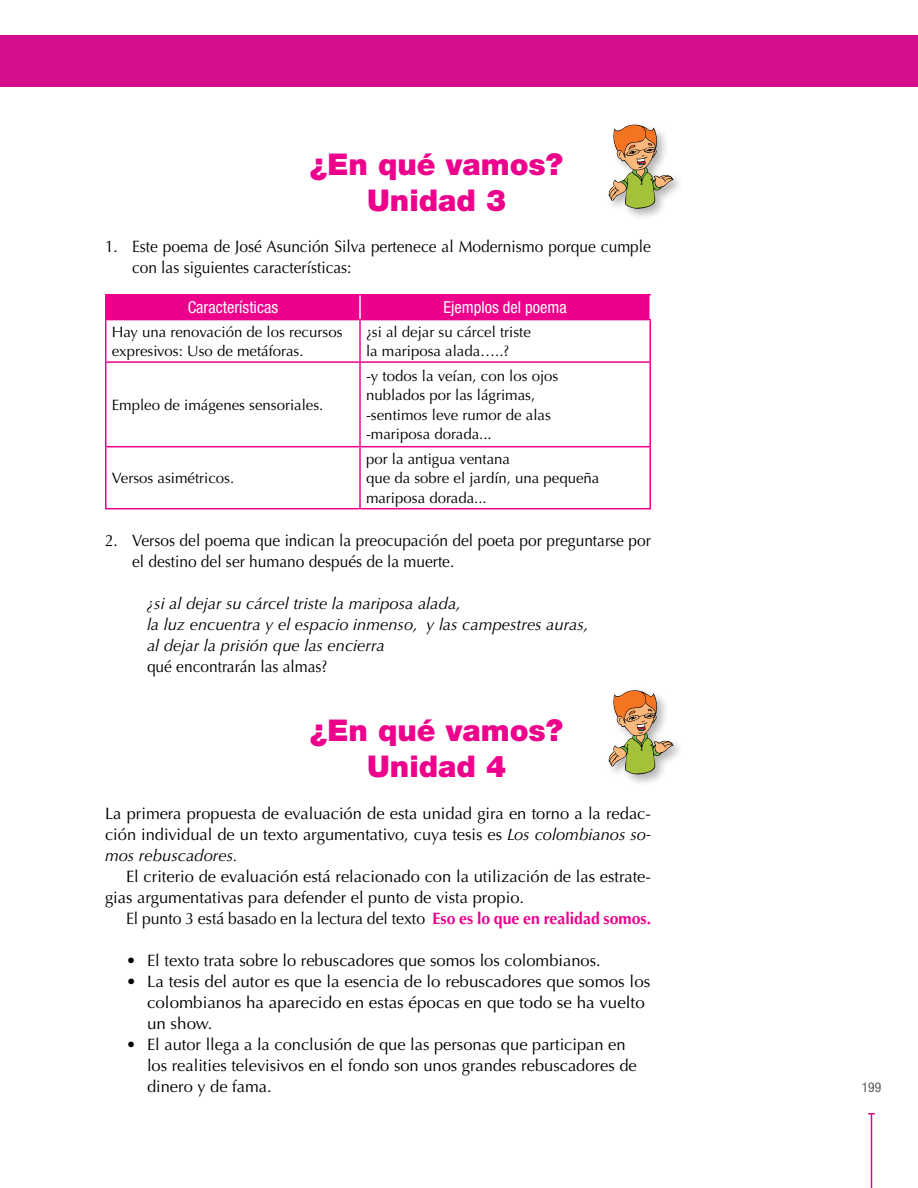
<style>
.page{position:relative;width:918px;height:1188px;background:#fff}
.page>*{position:absolute;margin:0;border:0;box-sizing:border-box;transform-origin:0 0}
.t1{font:900 30px/36px "Helvetica Neue LT Std";color:#ec008c;text-align:center}
.t2{font:16.5px/21px "Optima LT Std";color:#000}
.t3{font:16.5px/21px "Optima LT Std";color:#000;scale:.94 1}
.t4{font:italic 16.5px/21px "Optima LT Std";color:#000}
.t5{font:16.5px "Optima LT Std";color:#000;scale:.96 1}
.t6{font:condensed 16.5px "Helvetica Neue LT Std";color:#fff}
.t7{font:15px/19.5px "Optima LT Std";color:#000}
.t8{font:condensed 13.5px "Helvetica Neue LT Std";color:#58595b}
.s1{font-style:italic}
.s2{font-weight:700;color:#ec008c}
</style>
<div class="page">
<hr style="left:871px;top:1114px;width:1px;height:74px;background:#d40e8c">
<div style="left:0;top:35px;width:918px;height:51px;background:#d40e8c"></div>
<div style="left:605px;top:121px;width:80px;height:100px;background:#000;opacity:.3"></div>
<svg style="left:608px;top:124px;width:66px;height:85px"></svg>
<div style="left:605px;top:687px;width:80px;height:100px;background:#000;opacity:.3"></div>
<svg style="left:608px;top:690px;width:66px;height:85px"></svg>
<svg style="left:106px;top:320px;width:544px;height:188px"></svg>
<hr style="left:105px;top:294px;width:255px;height:2px;background:#ec008c">
<hr style="left:360px;top:294px;width:291px;height:2px;background:#ec008c">
<hr style="left:105px;top:320px;width:1px;height:41px;background:#ec008c">
<hr style="left:359px;top:320px;width:2px;height:41px;background:#ec008c">
<hr style="left:650px;top:320px;width:1px;height:41px;background:#ec008c">
<hr style="left:105px;top:361px;width:255px;height:2px;background:#ec008c">
<hr style="left:105px;top:363px;width:1px;height:83px;background:#ec008c">
<hr style="left:360px;top:361px;width:291px;height:2px;background:#ec008c">
<hr style="left:359px;top:363px;width:2px;height:83px;background:#ec008c">
<hr style="left:650px;top:363px;width:1px;height:83px;background:#ec008c">
<hr style="left:105px;top:446px;width:255px;height:1px;background:#ec008c">
<hr style="left:105px;top:447px;width:1px;height:61px;background:#ec008c">
<hr style="left:360px;top:446px;width:291px;height:1px;background:#ec008c">
<hr style="left:359px;top:447px;width:2px;height:61px;background:#ec008c">
<hr style="left:650px;top:447px;width:1px;height:61px;background:#ec008c">
<hr style="left:105px;top:508px;width:255px;height:1px;background:#ec008c">
<hr style="left:360px;top:508px;width:291px;height:1px;background:#ec008c">
<div style="left:105px;top:295px;width:546px;height:25px;background:#ec008c"></div>
<h1 class="t1" style="left:310px;top:146px;width:254px">¿En qué vamos?<br>Unidad 3</h1>
<p class="t3" style="left:132px;top:236px;width:554px;text-indent:-27px">1. Este poema de José Asunción Silva pertenece al Modernismo porque cumple con las siguientes características:</p>
<p class="t6" style="left:188px;top:297px;width:92px">Características</p>
<p class="t6" style="left:444px;top:297px;width:125px">Ejemplos del poema</p>
<p class="t7" style="left:112px;top:322px;width:232px">Hay una renovación de los recursos expresivos: Uso de metáforas.</p>
<p class="t7" style="left:366px;top:322px;width:166px">¿si al dejar su cárcel triste la mariposa alada…..?</p>
<p class="t7" style="left:112px;top:395px;width:213px">Empleo de imágenes sensoriales.</p>
<p class="t7" style="left:366px;top:366px;width:194px">-y todos la veían, con los ojos nublados por las lágrimas, -sentimos leve rumor de alas -mariposa dorada...</p>
<p class="t7" style="left:366px;top:449px;width:235px">por la antigua ventana<br>que da sobre el jardín, una pequeña mariposa dorada...</p>
<p class="t3" style="left:132px;top:530px;width:554px;text-indent:-27px">2. Versos del poema que indican la preocupación del poeta por preguntarse por el destino del ser humano después de la muerte.</p>
<p class="t4" style="left:147px;top:593px;width:443px">¿si al dejar su cárcel triste la mariposa alada,<br>la luz encuentra y el espacio inmenso, y las campestres auras, al dejar la prisión que las encierra</p>
<p class="t3" style="left:147px;top:656px;width:194px">qué encontrarán las almas?</p>
<p class="t7" style="left:112px;top:469px;width:124px">Versos asimétricos.</p>
<h1 class="t1" style="left:310px;top:712px;width:254px">¿En qué vamos?<br>Unidad 4</h1>
<p class="t2" style="left:105px;top:803px;width:548px;text-align:justify">La primera propuesta de evaluación de esta unidad gira en torno a la redac&shy;ción individual de un texto argumentativo, cuya tesis es <span class="s1">Los colombianos so&shy;mos rebuscadores.</span></p>
<p class="t2" style="left:105px;top:866px;width:548px;text-indent:21px">El criterio de evaluación está relacionado con la utilización de las estrate&shy;gias argumentativas para defender el punto de vista propio.</p>
<p class="t5" style="left:126px;top:909px;width:548px">El punto 3 está basado en la lectura del texto <span class="s2">Eso es lo que en realidad somos.</span></p>
<p class="t2" style="left:126px;top:950px;width:476px">• El texto trata sobre lo rebuscadores que somos los colombianos.</p>
<p class="t2" style="left:147px;top:971px;width:505px;text-indent:-21px">• La tesis del autor es que la esencia de lo rebuscadores que somos los colombianos ha aparecido en estas épocas en que todo se ha vuelto un show.</p>
<p class="t2" style="left:147px;top:1034px;width:491px;text-indent:-21px">• El autor llega a la conclusión de que las personas que participan en los realities televisivos en el fondo son unos grandes rebuscadores de dinero y de fama.</p>
<p class="t8" style="left:862px;top:1079px;width:21px">199</p>
</div>
